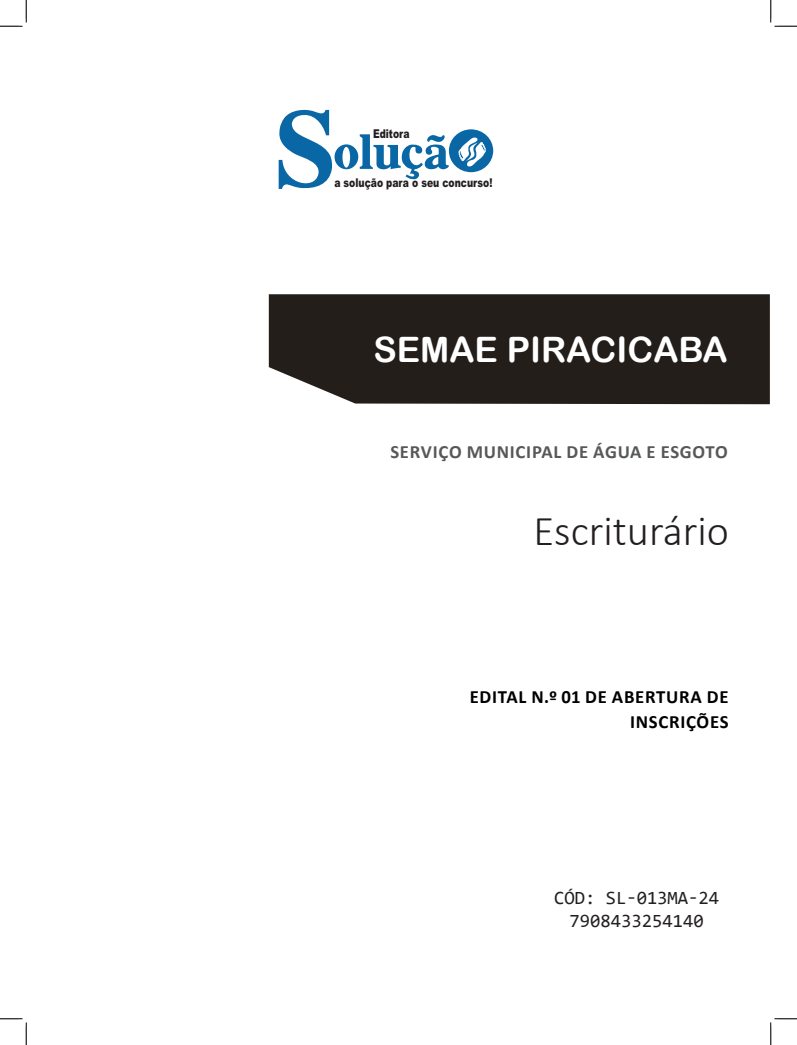
<style>
.page{position:relative;width:797px;height:1045px;background:#fff}
.page>*{position:absolute;margin:0;border:0;box-sizing:border-box;transform-origin:0 0}
.CARGO{font:300 42.5px "Calibri";color:#231f20}
.TÍTULO{font:35px "Arial Rounded MT Bold";color:#fff}
.EDITAL{font:700 18.75px "Calibri";letter-spacing:.04em;color:#000}
.SUBTÍTULO{font:700 18.75px "Calibri";letter-spacing:.04em;color:#57585a}
.SKU_CÓD{font:18.75px "Consolas";color:#231f20}
.t1{font:900 12.12px "Arial";color:#231f20;scale:.76 1}
</style>
<div class="page">
<div style="left:269px;top:294px;width:500px;height:110px;background:#241e1b"></div>
<svg style="left:279px;top:110px;width:214px;height:79px"></svg>
<svg style="left:0;top:0;width:27px;height:27px"></svg>
<svg style="left:0;top:1018px;width:27px;height:27px"></svg>
<svg style="left:770px;top:0;width:27px;height:27px"></svg>
<svg style="left:770px;top:1018px;width:27px;height:27px"></svg>
<p class="t1" style="left:373px;top:125px;width:50px">Editora</p>
<p class="t1" style="left:334px;top:174px;width:210px">a solução para o seu concurso!</p>
<p class="TÍTULO" style="left:373px;top:329px;width:355px">SEMAE PIRACICABA</p>
<p class="SUBTÍTULO" style="left:390px;top:439px;width:339px">SERVIÇO MUNICIPAL DE ÁGUA E ESGOTO</p>
<p class="CARGO" style="left:533px;top:504px;width:197px">Escriturário</p>
<p class="EDITAL" style="left:470px;top:683px;width:260px">EDITAL N.º 01 DE ABERTURA DE</p>
<p class="EDITAL" style="left:630px;top:708px;width:100px">INSCRIÇÕES</p>
<p class="SKU_CÓD" style="left:554px;top:885px;width:166px">CÓD: SL-013MA-24</p>
<p class="SKU_CÓD" style="left:569px;top:907px;width:136px">7908433254140</p>
</div>
